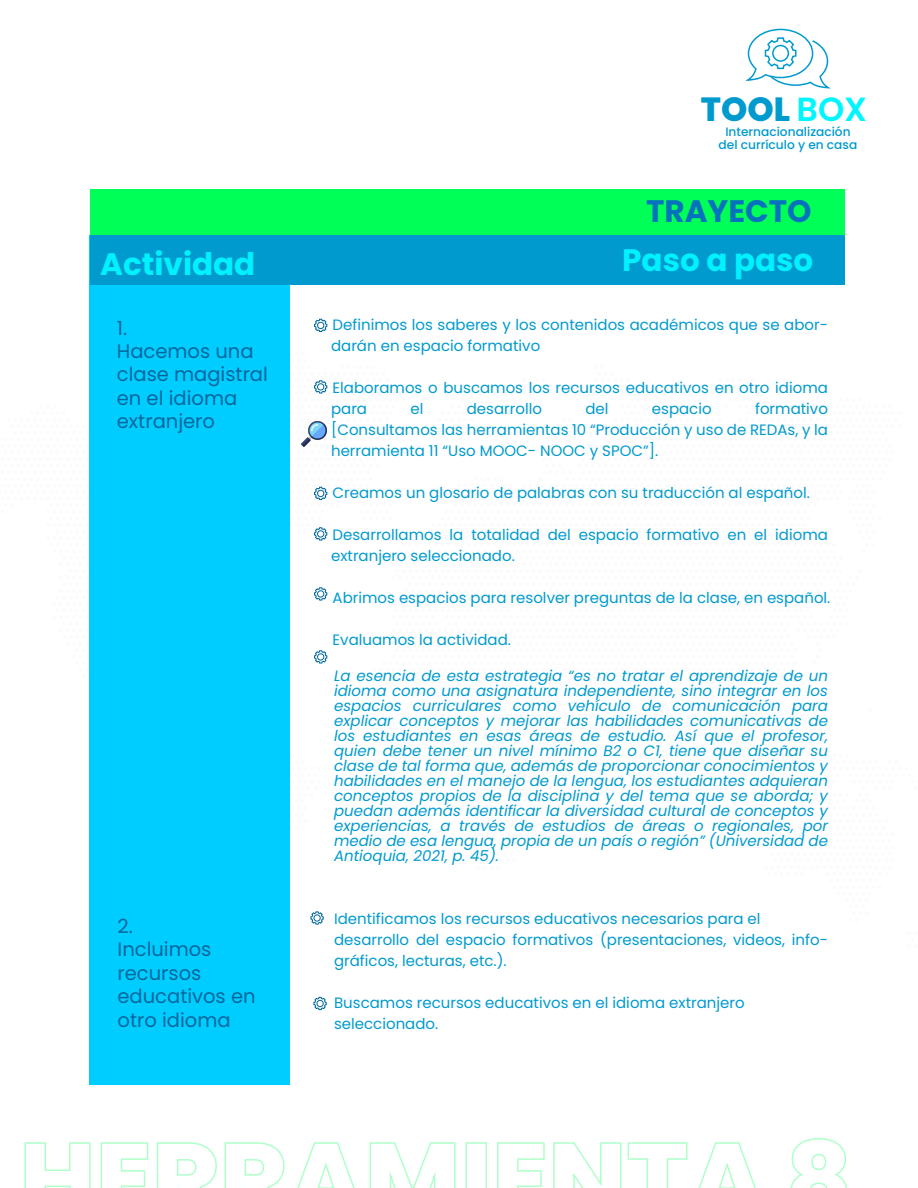
<style>
.page{position:relative;width:918px;height:1188px;background:#fff}
.page>*{position:absolute;margin:0;border:0;box-sizing:border-box;transform-origin:0 0}
.t1{font:800 33.45px "Poppins";color:#009acf}
.t2{font:31.05px "Poppins";color:#00f1ff}
.t3{font:31.05px "Poppins";color:#0671bc}
.t4{font:19.5px/23.4px "Poppins";color:#00669c}
.t5{font:italic 15px/15px "Poppins";color:#009acf;text-align:justify}
.t6{font:15px/21px "Poppins";color:#009acf}
.t7{font:500 12.15px/13px "Poppins";color:#009acf;text-align:center}
.s1{font-weight:600;color:#00f6ff}
</style>
<div class="page">
<svg style="left:24px;top:1142px;width:67px;height:46px"></svg>
<svg style="left:100px;top:1142px;width:49px;height:46px"></svg>
<svg style="left:156px;top:1142px;width:300px;height:46px"></svg>
<svg style="left:465px;top:1142px;width:22px;height:46px"></svg>
<svg style="left:497px;top:1142px;width:48px;height:46px"></svg>
<svg style="left:553px;top:1142px;width:203px;height:46px"></svg>
<svg style="left:790px;top:1138px;width:58px;height:50px"></svg>
<div style="left:90px;top:189px;width:754px;height:47px;background:#00ff57"></div>
<div style="left:89px;top:235px;width:201px;height:849px;background:#00cdff"></div>
<div style="left:90px;top:236px;width:754px;height:49px;background:#009acf"></div>
<svg style="left:314px;top:319px;width:14px;height:13px"></svg>
<svg style="left:745px;top:28px;width:86px;height:61px"></svg>
<svg style="left:313px;top:997px;width:14px;height:13px"></svg>
<img style="left:301px;top:422px;width:26px;height:25px">
<h1 class="t1" style="left:701px;top:90px;width:168px">TOOL <span class="s1">BOX</span></h1>
<p class="t7" style="left:719px;top:125px;width:140px">Internacionalización del currículo y en casa</p>
<h2 class="t3" style="left:646px;top:193px;width:167px">TRAYECTO</h2>
<h2 class="t2" style="left:100px;top:246px;width:157px">Actividad</h2>
<h2 class="t2" style="left:622px;top:242px;width:193px">Paso a paso</h2>
<h3 class="t4" style="left:117px;top:316px;width:153px">1.<br>Hacemos una clase magistral en el idioma extranjero</h3>
<p class="t6" style="left:331px;top:314px;width:498px">Definimos los saberes y los contenidos académicos que se abor&shy;darán en espacio formativo</p>
<p class="t6" style="left:331px;top:377px;width:498px">Elaboramos o buscamos los recursos educativos en otro idioma para</p>
<p class="t6" style="left:331px;top:398px;width:498px;text-align:justify;text-indent:424px">formativo [Consultamos las herramientas 10 “Producción y uso de REDAs, y la herramienta 11 “Uso MOOC- NOOC y SPOC”].</p>
<p class="t6" style="left:333px;top:482px;width:479px">Creamos un glosario de palabras con su traducción al español.</p>
<p class="t6" style="left:331px;top:524px;width:498px">Desarrollamos la totalidad del espacio formativo en el idioma extranjero seleccionado.</p>
<p class="t6" style="left:333px;top:587px;width:499px">Abrimos espacios para resolver preguntas de la clase, en español.</p>
<p class="t6" style="left:333px;top:629px;width:180px">Evaluamos la actividad.</p>
<p class="t5" style="left:334px;top:668px;width:495px">La esencia de esta estrategia “es no tratar el aprendizaje de un idioma como una asignatura independiente, sino integrar en los espacios curriculares como vehículo de comunicación para explicar conceptos y mejorar las habilidades comunicativas de los estudiantes en esas áreas de estudio. Así que el profesor, quien debe tener un nivel mínimo B2 o C1, tiene que diseñar su clase de tal forma que, además de proporcionar conocimientos y habilidades en el manejo de la lengua, los estudiantes adquieran conceptos propios de la disciplina y del tema que se aborda; y puedan además identificar la diversidad cultural de conceptos y experiencias, a través de estudios de áreas o regionales, por medio de esa lengua, propia de un país o región” (Universidad de Antioquia, 2021, p. 45).</p>
<p class="t6" style="left:410px;top:398px;width:14px">el</p>
<p class="t6" style="left:467px;top:398px;width:77px">desarrollo</p>
<p class="t6" style="left:585px;top:398px;width:25px">del</p>
<p class="t6" style="left:652px;top:398px;width:61px">espacio</p>
<h3 class="t4" style="left:118px;top:915px;width:140px">2.<br>Incluimos recursos educativos en otro idioma</h3>
<p class="t6" style="left:334px;top:908px;width:495px">Identificamos los recursos educativos necesarios para el desarrollo del espacio formativos (presentaciones, videos, info&shy;gráficos, lecturas, etc.).</p>
<p class="t6" style="left:334px;top:992px;width:412px">Buscamos recursos educativos en el idioma extranjero seleccionado.</p>
</div>
